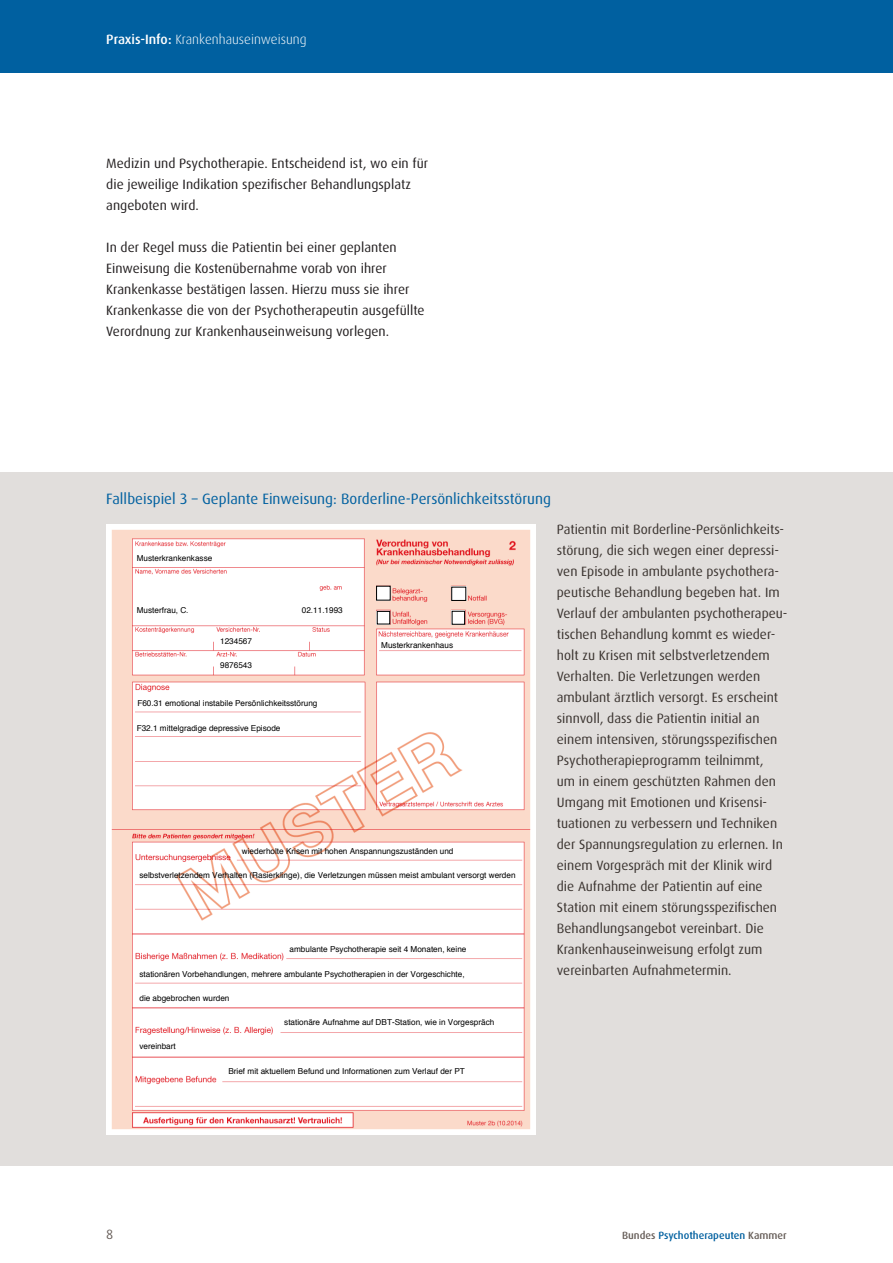
<style>
.page{position:relative;width:893px;height:1263px;background:#fff}
.page>*{position:absolute;margin:0;border:0;box-sizing:border-box;transform-origin:0 0}
.H3_kästchen_headline{font:15px "Dax";color:#0060a0}
.kästchen_fliesstext{font:13.5px/21px "Dax";color:#3a332f}
.fliesstext{font:13.5px/21px "Dax";color:#231f20}
.t1{font:300 13.5px "Dax";color:#fff}
.t2{font:13.5px "Dax";color:#655c57}
.t3{font:500 10.5px "Dax";color:#0060a0}
.t4{font:8.25px "Helvetica";color:#000}
.s1{font-weight:500}
.s2{color:#655c57}
</style>
<div class="page">
<div style="left:0;top:0;width:893px;height:72px;background:#0060a0"></div>
<div style="left:0;top:472px;width:893px;height:693px;background:#e1dedc"></div>
<img style="left:106px;top:525px;width:430px;height:609px">
<div style="left:376px;top:586px;width:15px;height:15px;background:#fff"></div>
<div style="left:376px;top:586px;width:15px;height:15px;border:1px solid #000"></div>
<div style="left:377px;top:611px;width:13px;height:13px;background:#fff"></div>
<div style="left:377px;top:611px;width:13px;height:13px;border:1px solid #000"></div>
<div style="left:451px;top:587px;width:15px;height:14px;background:#fff"></div>
<div style="left:451px;top:587px;width:15px;height:14px;border:1px solid #000"></div>
<div style="left:452px;top:611px;width:13px;height:14px;background:#fff"></div>
<div style="left:452px;top:611px;width:13px;height:14px;border:1px solid #000"></div>
<p class="t1" style="left:106px;top:32px;width:202px"><span class="s1">Praxis-Info:</span> Krankenhauseinweisung</p>
<p class="fliesstext" style="left:106px;top:153px;width:323px">Medizin und Psychotherapie. Entscheidend ist, wo ein für die jeweilige Indikation spezifischer Behandlungsplatz angeboten wird.</p>
<p class="fliesstext" style="left:106px;top:237px;width:320px">In der Regel muss die Patientin bei einer geplanten Einweisung die Kostenübernahme vorab von ihrer Krankenkasse bestätigen lassen. Hierzu muss sie ihrer Krankenkasse die von der Psychotherapeutin ausgefüllte Verordnung zur Krankenhauseinweisung vorlegen.</p>
<h3 class="H3_kästchen_headline" style="left:106px;top:491px;width:446px">Fallbeispiel 3 – Geplante Einweisung: Borderline-Persönlichkeitsstörung</h3>
<p class="t4" style="left:137px;top:552px;width:77px">Musterkrankenkasse</p>
<p class="t4" style="left:137px;top:603px;width:53px">Musterfrau, C.</p>
<p class="t4" style="left:302px;top:603px;width:42px">02.11.1993</p>
<p class="t4" style="left:220px;top:635px;width:33px">1234567</p>
<p class="t4" style="left:220px;top:659px;width:33px">9876543</p>
<p class="t4" style="left:137px;top:697px;width:182px">F60.31 emotional instabile Persönlichkeitsstörung</p>
<p class="t4" style="left:137px;top:721px;width:145px">F32.1 mittelgradige depressive Episode</p>
<p class="t4" style="left:381px;top:639px;width:73px">Musterkrankenhaus</p>
<p class="t4" style="left:242px;top:845px;width:213px">wiederholte Krisen mit hohen Anspannungszuständen und</p>
<p class="t4" style="left:139px;top:869px;width:378px">selbstverletzendem Verhalten (Rasierklinge), die Verletzungen müssen meist ambulant versorgt werden</p>
<p class="t4" style="left:290px;top:942px;width:178px">ambulante Psychotherapie seit 4 Monaten, keine</p>
<p class="t4" style="left:139px;top:968px;width:327px">stationären Vorbehandlungen, mehrere ambulante Psychotherapien in der Vorgeschichte,</p>
<p class="t4" style="left:139px;top:991px;width:92px">die abgebrochen wurden</p>
<p class="t4" style="left:284px;top:1016px;width:212px">stationäre Aufnahme auf DBT-Station, wie in Vorgespräch</p>
<p class="t4" style="left:139px;top:1040px;width:38px">vereinbart</p>
<p class="t4" style="left:228px;top:1065px;width:238px">Brief mit aktuellem Befund und Informationen zum Verlauf der PT</p>
<p class="kästchen_fliesstext" style="left:557px;top:518px;width:232px">Patientin mit Borderline-Persönlichkeits&shy;störung, die sich wegen einer depressi&shy;ven Episode in ambulante psychothera&shy;peutische Behandlung begeben hat. Im Verlauf der ambulanten psychotherapeu&shy;tischen Behandlung kommt es wieder&shy;holt zu Krisen mit selbstverletzendem Verhalten. Die Verletzungen werden ambulant ärztlich versorgt. Es erscheint sinnvoll, dass die Patientin initial an einem intensiven, störungsspezifischen Psychotherapieprogramm teilnimmt,<br>um in einem geschützten Rahmen den Umgang mit Emotionen und Krisensi&shy;tuationen zu verbessern und Techniken der Spannungsregulation zu erlernen. In einem Vorgespräch mit der Klinik wird die Aufnahme der Patientin auf eine Station mit einem störungsspezifischen Behandlungsangebot vereinbart. Die Krankenhauseinweisung erfolgt zum vereinbarten Aufnahmetermin.</p>
<p class="t2" style="left:106px;top:1227px;width:9px">8</p>
<p class="t3" style="left:622px;top:1229px;width:166px"><span class="s2">Bundes</span> Psychotherapeuten <span class="s2">Kammer</span></p>
</div>
